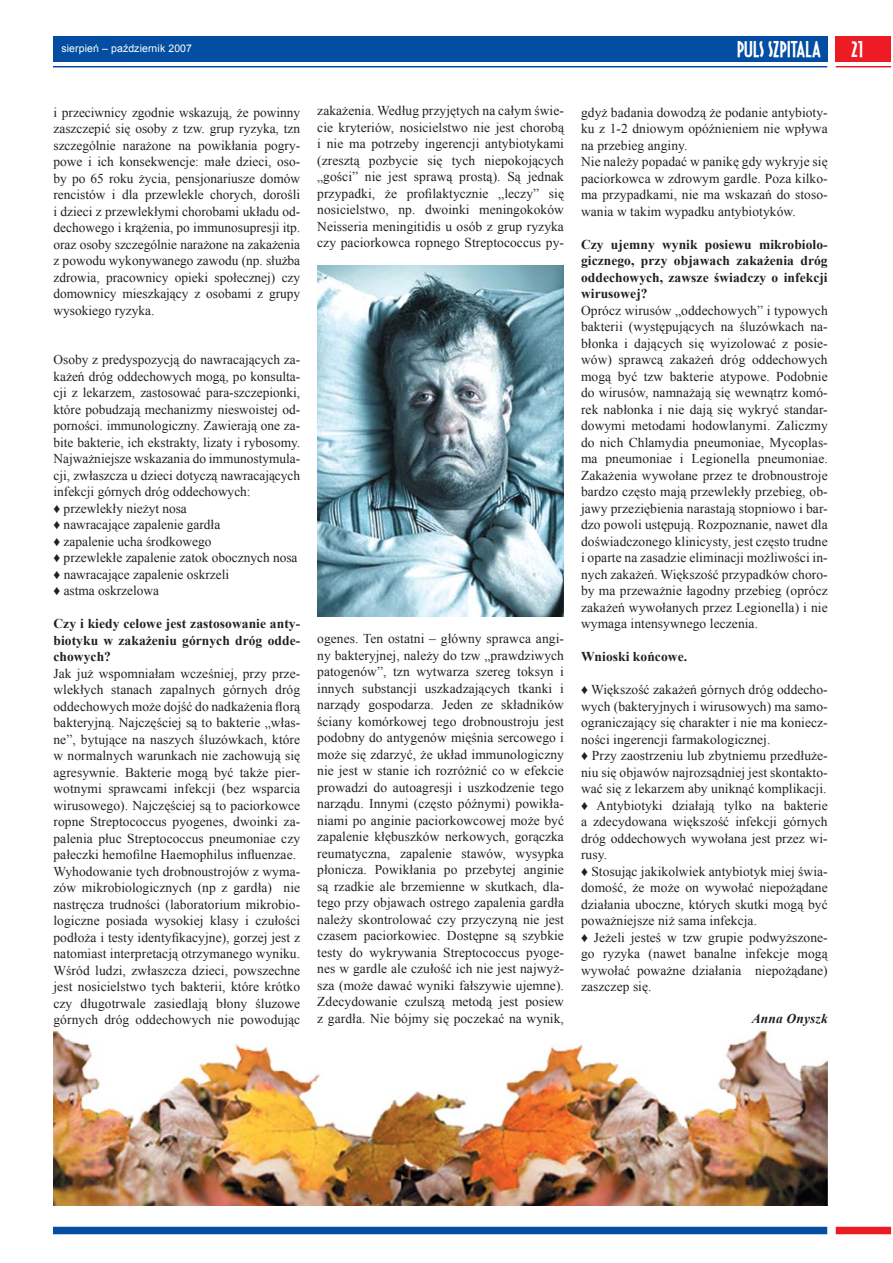
<style>
.page{position:relative;width:893px;height:1263px;background:#fff}
.page>*{position:absolute;margin:0;border:0;box-sizing:border-box;transform-origin:0 0}
.t1{font:18px "Fiesta";color:#fff}
.t2{font:13.5px/16.5px "Times New Roman";letter-spacing:.005em;color:#231f20;text-align:justify}
.t3{font:700 13.5px/16.5px "Times New Roman";letter-spacing:.005em;color:#231f20;text-align:justify}
.t4{font:italic 700 13.5px "Times New Roman";letter-spacing:.01em;color:#231f20}
.t5{font:10.5px "Arial";letter-spacing:.01em;color:#fff}
</style>
<div class="page">
<div style="left:53px;top:36px;width:774px;height:26px;background:#034ea2"></div>
<div style="left:835px;top:36px;width:56px;height:26px;background:#ed1c24"></div>
<hr style="left:835px;top:66px;width:56px;height:1px;background:#ed1c24">
<hr style="left:53px;top:66px;width:774px;height:1px;background:#034ea2">
<div style="left:835px;top:1227px;width:56px;height:7px;background:#ed1c24"></div>
<div style="left:53px;top:1227px;width:774px;height:7px;background:#034ea2"></div>
<img style="left:53px;top:1028px;width:774px;height:177px">
<img style="left:317px;top:265px;width:246px;height:352px">
<p class="t5" style="left:61px;top:43px;width:132px">sierpień – październik 2007</p>
<h1 class="t1" style="left:736px;top:41px;width:86px">PULS SZPITALA</h1>
<h1 class="t1" style="left:851px;top:41px;width:13px">21</h1>
<p class="t2" style="left:53px;top:104px;width:248px">i przeciwnicy zgodnie wskazują, że powinny zaszczepić się osoby z tzw. grup ryzyka, tzn szczególnie narażone na powikłania pogry&shy;powe i ich konsekwencje: małe dzieci, oso&shy;by po 65 roku życia, pensjonariusze domów rencistów i dla przewlekle chorych, dorośli i dzieci z przewlekłymi chorobami układu od&shy;dechowego i krążenia, po immunosupresji itp. oraz osoby szczególnie narażone na zakażenia z powodu wykonywanego zawodu (np. służba zdrowia, pracownicy opieki społecznej) czy domownicy mieszkający z osobami z grupy wysokiego ryzyka.</p>
<p class="t2" style="left:53px;top:351px;width:248px;text-align:left">Osoby z predyspozycją do nawracających za&shy;każeń dróg oddechowych mogą, po konsulta&shy;cji z lekarzem, zastosować para-szczepionki, które pobudzają mechanizmy nieswoistej od&shy;porności. immunologiczny. Zawierają one za&shy;bite bakterie, ich ekstrakty, lizaty i rybosomy.<br>Najważniejsze wskazania do immunostymula&shy;cji, zwłaszcza u dzieci dotyczą nawracających infekcji górnych dróg oddechowych:<br>♦ przewlekły nieżyt nosa<br>♦ nawracające zapalenie gardła<br>♦ zapalenie ucha środkowego<br>♦ przewlekłe zapalenie zatok obocznych nosa ♦ nawracające zapalenie oskrzeli<br>♦ astma oskrzelowa</p>
<p class="t3" style="left:53px;top:615px;width:248px">Czy i kiedy celowe jest zastosowanie anty&shy;biotyku w zakażeniu górnych dróg odde&shy;chowych?</p>
<p class="t2" style="left:53px;top:665px;width:248px;text-align:left">Jak już wspomniałam wcześniej, przy prze&shy;wlekłych stanach zapalnych górnych dróg oddechowych może dojść do nadkażenia florą bakteryjną. Najczęściej są to bakterie „włas&shy;ne”, bytujące na naszych śluzówkach, które w normalnych warunkach nie zachowują się agresywnie. Bakterie mogą być także pier&shy;wotnymi sprawcami infekcji (bez wsparcia wirusowego). Najczęściej są to paciorkowce ropne Streptococcus pyogenes, dwoinki za&shy;palenia płuc Streptococcus pneumoniae czy pałeczki hemofilne Haemophilus influenzae.<br>Wyhodowanie tych drobnoustrojów z wyma&shy;zów mikrobiologicznych (np z gardła) nie nastręcza trudności (laboratorium mikrobio&shy;logiczne posiada wysokiej klasy i czułości podłoża i testy identyfikacyjne), gorzej jest z natomiast interpretacją otrzymanego wyniku.<br>Wśród ludzi, zwłaszcza dzieci, powszechne jest nosicielstwo tych bakterii, które krótko czy długotrwale zasiedlają błony śluzowe górnych dróg oddechowych nie powodując</p>
<p class="t2" style="left:317px;top:103px;width:248px">zakażenia. Według przyjętych na całym świe&shy;cie kryteriów, nosicielstwo nie jest chorobą i nie ma potrzeby ingerencji antybiotykami (zresztą pozbycie się tych niepokojących „gości” nie jest sprawą prostą). Są jednak przypadki, że profilaktycznie „leczy” się nosicielstwo, np. dwoinki meningokoków Neisseria meningitidis u osób z grup ryzyka czy paciorkowca ropnego Streptococcus py-</p>
<p class="t2" style="left:317px;top:631px;width:248px">ogenes. Ten ostatni – główny sprawca angi&shy;ny bakteryjnej, należy do tzw „prawdziwych patogenów”, tzn wytwarza szereg toksyn i innych substancji uszkadzających tkanki i narządy gospodarza. Jeden ze składników ściany komórkowej tego drobnoustroju jest podobny do antygenów mięśnia sercowego i może się zdarzyć, że układ immunologiczny nie jest w stanie ich rozróżnić co w efekcie prowadzi do autoagresji i uszkodzenie tego narządu. Innymi (często późnymi) powikła&shy;niami po anginie paciorkowcowej może być zapalenie kłębuszków nerkowych, gorączka reumatyczna, zapalenie stawów, wysypka płonicza. Powikłania po przebytej anginie są rzadkie ale brzemienne w skutkach, dla&shy;tego przy objawach ostrego zapalenia gardła należy skontrolować czy przyczyną nie jest czasem paciorkowiec. Dostępne są szybkie testy do wykrywania Streptococcus pyoge&shy;nes w gardle ale czułość ich nie jest najwyż&shy;sza (może dawać wyniki fałszywie ujemne).<br>Zdecydowanie czulszą metodą jest posiew z gardła. Nie bójmy się poczekać na wynik,</p>
<p class="t2" style="left:581px;top:104px;width:248px;text-align:left">gdyż badania dowodzą że podanie antybioty&shy;ku z 1-2 dniowym opóźnieniem nie wpływa na przebieg anginy.<br>Nie należy popadać w panikę gdy wykryje się paciorkowca w zdrowym gardle. Poza kilko&shy;ma przypadkami, nie ma wskazań do stoso&shy;wania w takim wypadku antybiotyków.</p>
<p class="t3" style="left:581px;top:236px;width:248px">Czy ujemny wynik posiewu mikrobiolo&shy;gicznego, przy objawach zakażenia dróg oddechowych, zawsze świadczy o infekcji wirusowej?</p>
<p class="t2" style="left:581px;top:302px;width:248px">Oprócz wirusów „oddechowych” i typowych bakterii (występujących na śluzówkach na&shy;błonka i dających się wyizolować z posie&shy;wów) sprawcą zakażeń dróg oddechowych mogą być tzw bakterie atypowe. Podobnie do wirusów, namnażają się wewnątrz komó&shy;rek nabłonka i nie dają się wykryć standar&shy;dowymi metodami hodowlanymi. Zaliczmy do nich Chlamydia pneumoniae, Mycoplas&shy;ma pneumoniae i Legionella pneumoniae.<br>Zakażenia wywołane przez te drobnoustroje bardzo często mają przewlekły przebieg, ob&shy;jawy przeziębienia narastają stopniowo i bar&shy;dzo powoli ustępują. Rozpoznanie, nawet dla doświadczonego klinicysty, jest często trudne i oparte na zasadzie eliminacji możliwości in&shy;nych zakażeń. Większość przypadków choro&shy;by ma przeważnie łagodny przebieg (oprócz zakażeń wywołanych przez Legionella) i nie wymaga intensywnego leczenia.</p>
<p class="t3" style="left:581px;top:648px;width:108px">Wnioski końcowe.</p>
<p class="t2" style="left:581px;top:681px;width:248px;text-align:left">♦ Większość zakażeń górnych dróg oddecho&shy;wych (bakteryjnych i wirusowych) ma samo&shy;ograniczający się charakter i nie ma koniecz&shy;ności ingerencji farmakologicznej.<br>♦ Przy zaostrzeniu lub zbytniemu przedłuże&shy;niu się objawów najrozsądniej jest skontakto&shy;wać się z lekarzem aby uniknąć komplikacji. ♦ Antybiotyki działają tylko na bakterie a zdecydowana większość infekcji górnych dróg oddechowych wywołana jest przez wi&shy;rusy.<br>♦ Stosując jakikolwiek antybiotyk miej świa&shy;domość, że może on wywołać niepożądane działania uboczne, których skutki mogą być poważniejsze niż sama infekcja.<br>♦ Jeżeli jesteś w tzw grupie podwyższone&shy;go ryzyka (nawet banalne infekcje mogą wywołać poważne działania niepożądane) zaszczep się.</p>
<p class="t4" style="left:751px;top:1011px;width:77px">Anna Onyszk</p>
</div>
